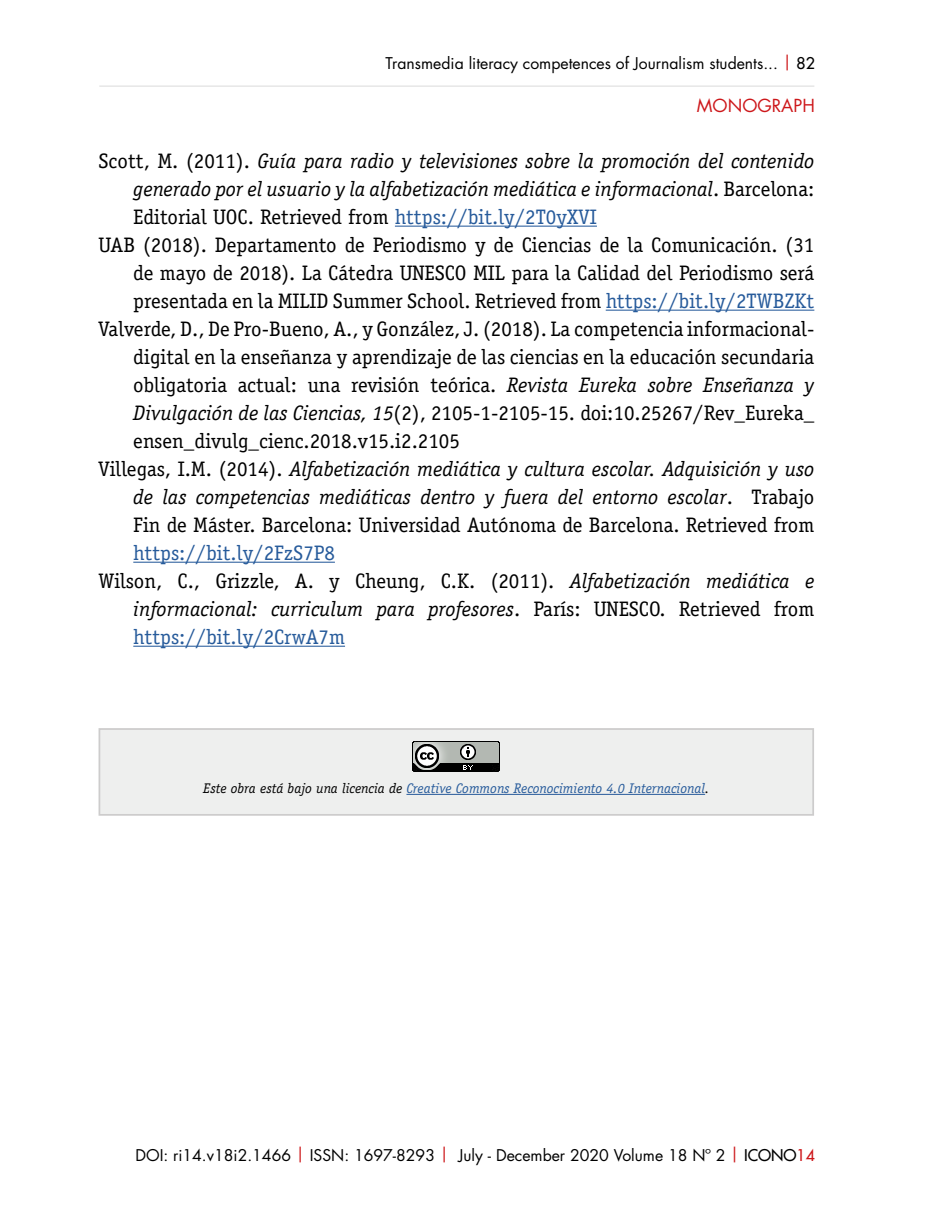
<style>
.page{position:relative;width:939px;height:1220px;background:#fff}
.page>*{position:absolute;margin:0;border:0;box-sizing:border-box;transform-origin:0 0}
.t1{font:21px "Officina Serif Std";color:#000}
.t2{font:italic 21px "Officina Serif Std";color:#000}
.t3{font:21px "Officina Serif Std";color:#275b9b}
.t4{font:17.5px "Futura Std";color:#cd171a}
.t5{font:15.75px "Futura Std";color:#000}
.t6{font:italic 14px "Officina Serif Std";color:#275b9b}
.s1{color:#cd171a}
.s2{font-weight:500}
.s3{font-style:normal}
.s4{color:#275b9b}
.s5{font-style:italic}
.s6{color:#000}
.s7{font-weight:500;color:#cd171a}
</style>
<div class="page">
<hr style="left:99px;top:86px;width:715px;height:1px;background:#dadada">
<hr style="left:395px;top:226px;width:201px;height:1px;background:#275b9b">
<hr style="left:605px;top:310px;width:209px;height:1px;background:#275b9b">
<hr style="left:133px;top:562px;width:202px;height:1px;background:#275b9b">
<hr style="left:133px;top:646px;width:212px;height:1px;background:#275b9b">
<div style="left:98px;top:728px;width:715px;height:88px;background:#eeefee;border:2px solid #cdcccc"></div>
<img style="left:412px;top:741px;width:87px;height:31px">
<hr style="left:406px;top:794px;width:298px;height:1px;background:#275b9b">
<p class="t5" style="left:385px;top:53px;width:430px">Transmedia literacy competences of Journalism students... <span class="s1">|</span> <span class="s2">82</span></p>
<p class="t4" style="left:696px;top:94px;width:119px">MONOGRAPH</p>
<p class="t2" style="left:98px;top:149px;width:717px"><span class="s3">Scott, M. (2011).</span> Guía para radio y televisiones sobre la promoción del contenido</p>
<p class="t2" style="left:133px;top:177px;width:682px">generado por el usuario y la alfabetización mediática e informacional<span class="s3">. Barcelona:</span></p>
<p class="t1" style="left:133px;top:205px;width:465px">Editorial UOC. Retrieved from <span class="s4">https://bit.ly/2T0yXVI</span></p>
<p class="t1" style="left:98px;top:233px;width:717px">UAB (2018). Departamento de Periodismo y de Ciencias de la Comunicación. (31</p>
<p class="t1" style="left:133px;top:261px;width:682px">de mayo de 2018). La Cátedra UNESCO MIL para la Calidad del Periodismo será</p>
<p class="t1" style="left:133px;top:289px;width:682px">presentada en la MILID Summer School. Retrieved from <span class="s4">https://bit.ly/2TWBZKt</span></p>
<p class="t1" style="left:98px;top:317px;width:717px">Valverde, D., De Pro-Bueno, A., y González, J. (2018). La competencia informacional-</p>
<p class="t1" style="left:133px;top:345px;width:682px">digital en la enseñanza y aprendizaje de las ciencias en la educación secundaria</p>
<p class="t1" style="left:133px;top:373px;width:682px">obligatoria actual: una revisión teórica. <span class="s5">Revista Eureka sobre Enseñanza y</span></p>
<p class="t1" style="left:133px;top:401px;width:682px"><span class="s5">Divulgación de las Ciencias, 15</span>(2), 2105-1-2105-15. doi:10.25267/Rev_Eureka_</p>
<p class="t1" style="left:133px;top:429px;width:328px">ensen_divulg_cienc.2018.v15.i2.2105</p>
<p class="t2" style="left:98px;top:457px;width:717px"><span class="s3">Villegas, I.M. (2014).</span> Alfabetización mediática y cultura escolar. Adquisición y uso</p>
<p class="t2" style="left:133px;top:485px;width:682px">de las competencias mediáticas dentro y fuera del entorno escolar<span class="s3">. Trabajo</span></p>
<p class="t1" style="left:133px;top:513px;width:682px">Fin de Máster. Barcelona: Universidad Autónoma de Barcelona. Retrieved from</p>
<p class="t3" style="left:133px;top:541px;width:203px">https://bit.ly/2FzS7P8</p>
<p class="t1" style="left:98px;top:569px;width:717px">Wilson, C., Grizzle, A. y Cheung, C.K. (2011). <span class="s5">Alfabetización mediática e</span></p>
<p class="t2" style="left:133px;top:597px;width:682px">informacional: curriculum para profesores<span class="s3">. París: UNESCO. Retrieved from</span></p>
<p class="t3" style="left:133px;top:624px;width:213px">https://bit.ly/2CrwA7m</p>
<p class="t6" style="left:203px;top:780px;width:507px"><span class="s6">Este obra está bajo una licencia de</span> Creative Commons Reconocimiento 4.0 Internacional<span class="s6">.</span></p>
<p class="t5" style="left:135px;top:1145px;width:680px">DOI: ri14.v18i2.1466 <span class="s1">|</span> ISSN: 1697-8293 <span class="s1">|</span> July - December 2020 Volume 18 Nº 2 <span class="s1">|</span> <span class="s2">ICONO</span><span class="s7">14</span></p>
</div>
